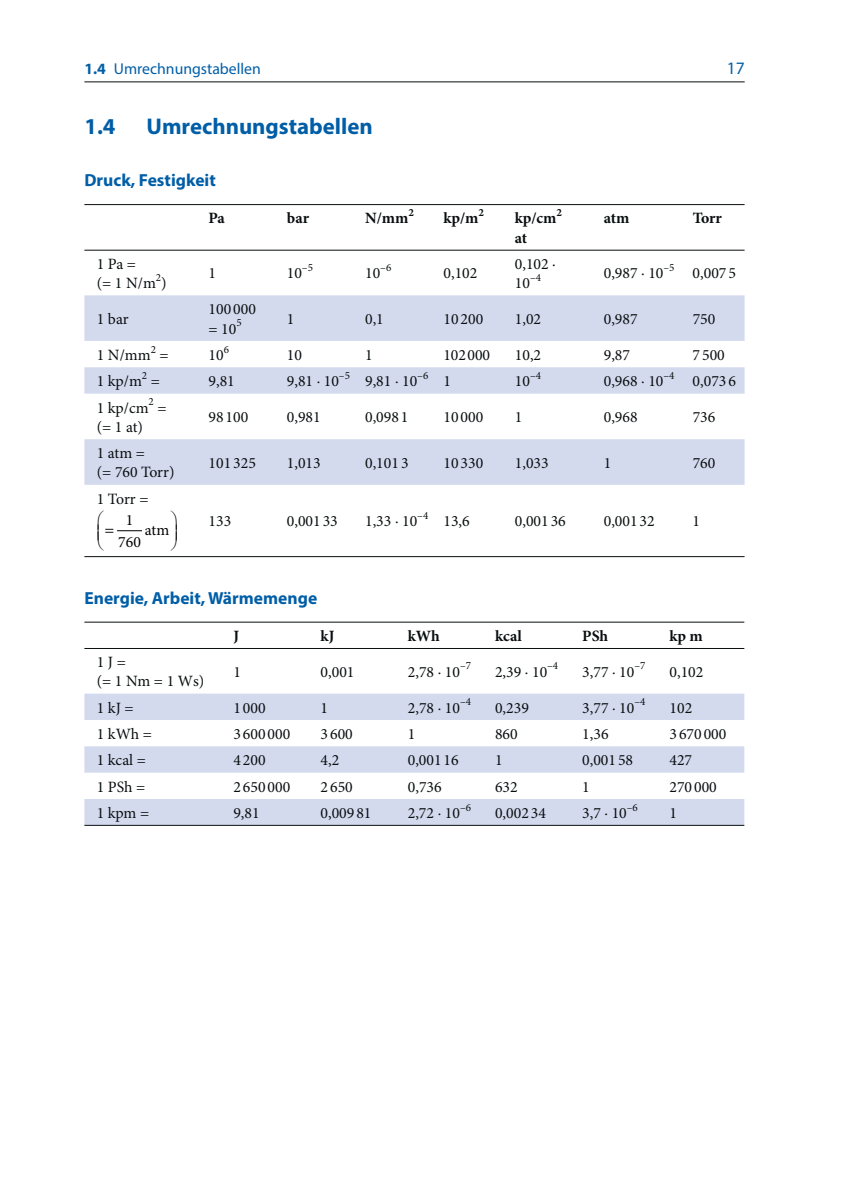
<style>
.page{position:relative;width:844px;height:1191px;background:#fff}
.page>*{position:absolute;margin:0;border:0;box-sizing:border-box;transform-origin:0 0}
.t1{font:700 22.75px "Myriad Pro";color:#005ea7}
.t2{font:700 17.5px "Myriad Pro";color:#005ea7}
.t3{font:17.5px "Myriad Pro";color:#005ea7}
.t4{font:15.75px/19.2px "Minion Pro";color:#090e0f}
.t5{font:700 15.75px/19.2px "Minion Pro";letter-spacing:-.005em;color:#090e0f}
.t6{font:15.75px "Myriad Pro";color:#005ea7}
.t7{font:15.75px "Minion Pro";letter-spacing:.005em;color:#040000}
.t8{font:15.75px "Symbol";color:#040000}
.t9{font:11.03px "Minion Pro";color:#090e0f}
.s1{font-weight:700}
.s2{font-size:15.75px}
</style>
<div class="page">
<hr style="left:84px;top:81px;width:660px;height:1px;background:#090e0f">
<svg style="left:84px;top:295px;width:660px;height:190px;fill:#d4daee"></svg>
<hr style="left:84px;top:556px;width:660px;height:1px;background:#090e0f">
<hr style="left:84px;top:250px;width:660px;height:1px;background:#090e0f">
<hr style="left:84px;top:204px;width:660px;height:1px;background:#090e0f">
<svg style="left:117px;top:530px;width:24px;height:1px"></svg>
<svg style="left:84px;top:693px;width:660px;height:132px;fill:#d4daee"></svg>
<hr style="left:84px;top:825px;width:660px;height:1px;background:#090e0f">
<hr style="left:84px;top:648px;width:660px;height:1px;background:#090e0f">
<hr style="left:84px;top:621px;width:660px;height:1px;background:#090e0f">
<p class="t6" style="left:84px;top:63px;width:178px"><span class="s1">1.4</span> Umrechnungstabellen</p>
<p class="t3" style="left:726px;top:62px;width:19px">17</p>
<h1 class="t1" style="left:84px;top:118px;width:33px">1.4</h1>
<h1 class="t1" style="left:146px;top:118px;width:228px">Umrechnungstabellen</h1>
<p class="t2" style="left:84px;top:174px;width:133px">Druck, Festigkeit</p>
<p class="t5" style="left:208px;top:210px;width:18px">Pa</p>
<p class="t5" style="left:287px;top:210px;width:24px">bar</p>
<p class="t5" style="left:365px;top:210px;width:50px">N/mm<sup>2</sup></p>
<p class="t5" style="left:443px;top:210px;width:42px">kp/m<sup>2</sup></p>
<p class="t5" style="left:514px;top:210px;width:49px">kp/cm<sup>2 </sup>at</p>
<p class="t5" style="left:603px;top:210px;width:27px">atm</p>
<p class="t5" style="left:692px;top:210px;width:31px">Torr</p>
<p class="t4" style="left:97px;top:255px;width:71px">1 Pa =<br>(= 1 N/m<sup>2</sup>)</p>
<p class="t4" style="left:208px;top:265px;width:9px">1</p>
<p class="t4" style="left:287px;top:265px;width:17px">10</p>
<p class="t9" style="left:302px;top:263px;width:13px">–5</p>
<p class="t4" style="left:365px;top:265px;width:28px">10<sup>–6</sup></p>
<p class="t4" style="left:443px;top:265px;width:35px">0,102</p>
<p class="t4" style="left:514px;top:255px;width:42px">0,102 ·<br>10<sup>–4</sup></p>
<p class="t4" style="left:603px;top:265px;width:134px">0,987 · 10<sup>–5</sup> 0,007 5</p>
<p class="t4" style="left:97px;top:311px;width:33px">1 bar</p>
<p class="t4" style="left:208px;top:301px;width:49px">100 000 = 10<sup>5</sup></p>
<p class="t4" style="left:287px;top:311px;width:9px">1</p>
<p class="t4" style="left:365px;top:311px;width:20px">0,1</p>
<p class="t4" style="left:443px;top:311px;width:41px">10 200</p>
<p class="t4" style="left:514px;top:311px;width:28px">1,02</p>
<p class="t4" style="left:603px;top:311px;width:35px">0,987</p>
<p class="t4" style="left:692px;top:311px;width:24px">750</p>
<p class="t4" style="left:97px;top:346px;width:55px">1 N/mm</p>
<p class="t9" style="left:224px;top:345px;width:7px">6</p>
<p class="t9" style="left:151px;top:345px;width:7px">2</p>
<p class="t4" style="left:159px;top:346px;width:11px">=</p>
<p class="t4" style="left:208px;top:346px;width:17px">10</p>
<p class="t4" style="left:287px;top:346px;width:17px">10</p>
<p class="t4" style="left:365px;top:346px;width:9px">1</p>
<p class="t4" style="left:443px;top:346px;width:48px">102 000</p>
<p class="t4" style="left:514px;top:346px;width:28px">10,2</p>
<p class="t4" style="left:603px;top:346px;width:28px">9,87</p>
<p class="t4" style="left:692px;top:346px;width:34px">7 500</p>
<p class="t4" style="left:97px;top:373px;width:47px">1 kp/m</p>
<p class="t9" style="left:142px;top:371px;width:7px">2</p>
<p class="t9" style="left:339px;top:371px;width:13px">–5</p>
<p class="t4" style="left:151px;top:373px;width:11px">=</p>
<p class="t4" style="left:208px;top:373px;width:28px">9,81</p>
<p class="t4" style="left:287px;top:373px;width:54px">9,81 · 10</p>
<p class="t9" style="left:417px;top:371px;width:13px">–6</p>
<p class="t4" style="left:365px;top:373px;width:54px">9,81 · 10</p>
<p class="t9" style="left:530px;top:371px;width:13px">–4</p>
<p class="t4" style="left:443px;top:373px;width:9px">1</p>
<p class="t4" style="left:514px;top:373px;width:17px">10</p>
<p class="t9" style="left:663px;top:371px;width:13px">–4</p>
<p class="t4" style="left:603px;top:373px;width:61px">0,968 · 10</p>
<p class="t4" style="left:692px;top:373px;width:45px">0,073 6</p>
<p class="t4" style="left:97px;top:399px;width:53px">1 kp/cm</p>
<p class="t9" style="left:148px;top:397px;width:20px">2 <span class="s2">=</span></p>
<p class="t4" style="left:97px;top:418px;width:48px">(= 1 at)</p>
<p class="t4" style="left:208px;top:409px;width:41px">98 100</p>
<p class="t4" style="left:287px;top:409px;width:35px">0,981</p>
<p class="t4" style="left:365px;top:409px;width:45px">0,098 1</p>
<p class="t4" style="left:443px;top:409px;width:41px">10 000</p>
<p class="t4" style="left:514px;top:409px;width:9px">1</p>
<p class="t4" style="left:603px;top:409px;width:35px">0,968</p>
<p class="t4" style="left:692px;top:409px;width:24px">736</p>
<p class="t4" style="left:97px;top:445px;width:79px">1 atm =<br>(= 760 Torr)</p>
<p class="t4" style="left:208px;top:454px;width:49px">101 325</p>
<p class="t4" style="left:287px;top:454px;width:35px">1,013</p>
<p class="t4" style="left:365px;top:454px;width:45px">0,101 3</p>
<p class="t4" style="left:443px;top:454px;width:41px">10 330</p>
<p class="t4" style="left:514px;top:454px;width:35px">1,033</p>
<p class="t4" style="left:603px;top:454px;width:9px">1</p>
<p class="t4" style="left:692px;top:454px;width:24px">760</p>
<p class="t4" style="left:97px;top:490px;width:53px">1 Torr =</p>
<p class="t8" style="left:98px;top:513px;width:8px">▪</p>
<p class="t8" style="left:171px;top:513px;width:8px">•</p>
<p class="t4" style="left:208px;top:513px;width:24px">133</p>
<p class="t4" style="left:287px;top:513px;width:52px">0,001 33</p>
<p class="t4" style="left:365px;top:513px;width:106px">1,33 · 10<sup>–4</sup> 13,6</p>
<p class="t4" style="left:514px;top:513px;width:52px">0,001 36</p>
<p class="t4" style="left:603px;top:513px;width:52px">0,001 32</p>
<p class="t4" style="left:692px;top:513px;width:9px">1</p>
<p class="t7" style="left:126px;top:513px;width:9px">1</p>
<p class="t7" style="left:145px;top:523px;width:26px">atm</p>
<p class="t7" style="left:118px;top:536px;width:24px">760</p>
<p class="t2" style="left:84px;top:591px;width:234px">Energie, Arbeit, Wärmemenge</p>
<p class="t5" style="left:233px;top:628px;width:7px">J</p>
<p class="t5" style="left:320px;top:628px;width:15px">kJ</p>
<p class="t5" style="left:408px;top:628px;width:34px">kWh</p>
<p class="t5" style="left:495px;top:628px;width:28px">kcal</p>
<p class="t5" style="left:582px;top:628px;width:28px">PSh</p>
<p class="t5" style="left:669px;top:628px;width:35px">kp m</p>
<p class="t4" style="left:97px;top:653px;width:109px">1 J =<br>(= 1 Nm = 1 Ws)</p>
<p class="t4" style="left:233px;top:663px;width:9px">1</p>
<p class="t4" style="left:320px;top:663px;width:35px">0,001</p>
<p class="t4" style="left:408px;top:663px;width:65px">2,78 · 10<sup>–7</sup></p>
<p class="t4" style="left:495px;top:663px;width:65px">2,39 · 10<sup>–4</sup></p>
<p class="t4" style="left:582px;top:663px;width:65px">3,77 · 10<sup>–7</sup></p>
<p class="t4" style="left:669px;top:663px;width:35px">0,102</p>
<p class="t4" style="left:97px;top:699px;width:38px">1 kJ =</p>
<p class="t4" style="left:233px;top:699px;width:34px">1 000</p>
<p class="t4" style="left:320px;top:699px;width:9px">1</p>
<p class="t4" style="left:408px;top:699px;width:65px">2,78 · 10<sup>–4</sup></p>
<p class="t4" style="left:495px;top:699px;width:35px">0,239</p>
<p class="t4" style="left:582px;top:699px;width:65px">3,77 · 10<sup>–4</sup></p>
<p class="t4" style="left:669px;top:699px;width:24px">102</p>
<p class="t4" style="left:97px;top:725px;width:57px">1 kWh =</p>
<p class="t4" style="left:233px;top:725px;width:58px">3 600 000</p>
<p class="t4" style="left:320px;top:725px;width:34px">3 600</p>
<p class="t4" style="left:408px;top:725px;width:9px">1</p>
<p class="t4" style="left:495px;top:725px;width:24px">860</p>
<p class="t4" style="left:582px;top:725px;width:28px">1,36</p>
<p class="t4" style="left:669px;top:725px;width:58px">3 670 000</p>
<p class="t4" style="left:97px;top:752px;width:51px">1 kcal =</p>
<p class="t4" style="left:233px;top:752px;width:34px">4 200</p>
<p class="t4" style="left:320px;top:752px;width:20px">4,2</p>
<p class="t4" style="left:407px;top:752px;width:52px">0,001 16</p>
<p class="t4" style="left:495px;top:752px;width:9px">1</p>
<p class="t4" style="left:582px;top:752px;width:52px">0,001 58</p>
<p class="t4" style="left:669px;top:752px;width:24px">427</p>
<p class="t4" style="left:97px;top:778px;width:50px">1 PSh =</p>
<p class="t4" style="left:233px;top:778px;width:58px">2 650 000</p>
<p class="t4" style="left:320px;top:778px;width:34px">2 650</p>
<p class="t4" style="left:408px;top:778px;width:35px">0,736</p>
<p class="t4" style="left:495px;top:778px;width:24px">632</p>
<p class="t4" style="left:582px;top:778px;width:9px">1</p>
<p class="t4" style="left:669px;top:778px;width:49px">270 000</p>
<p class="t4" style="left:97px;top:804px;width:54px">1 kpm =</p>
<p class="t4" style="left:233px;top:804px;width:28px">9,81</p>
<p class="t4" style="left:320px;top:804px;width:52px">0,009 81</p>
<p class="t4" style="left:407px;top:804px;width:54px">2,72 · 10</p>
<p class="t9" style="left:460px;top:803px;width:13px">–6</p>
<p class="t9" style="left:626px;top:803px;width:13px">–6</p>
<p class="t4" style="left:495px;top:804px;width:52px">0,002 34</p>
<p class="t4" style="left:582px;top:804px;width:46px">3,7 · 10</p>
<p class="t4" style="left:669px;top:804px;width:9px">1</p>
</div>
